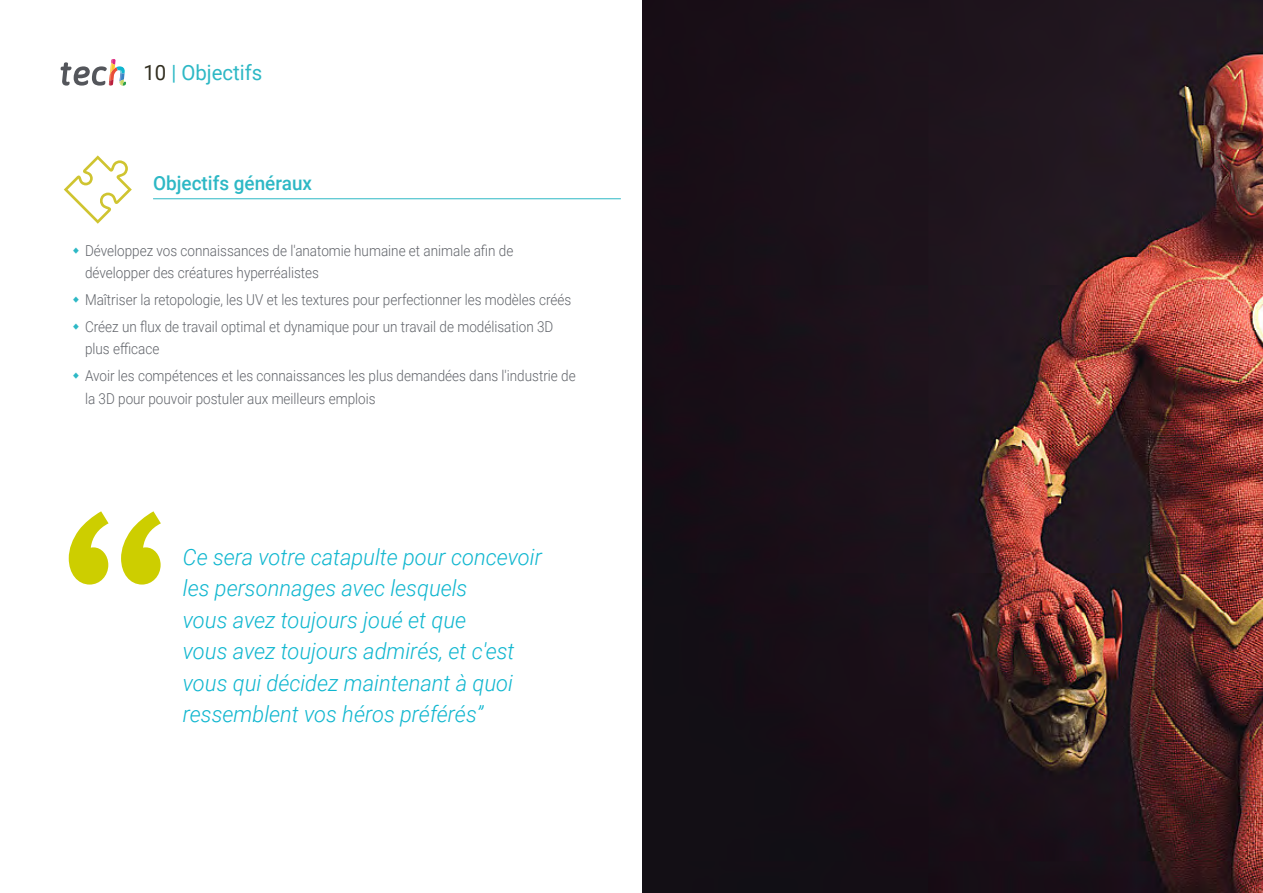
<style>
.page{position:relative;width:1263px;height:893px;background:#fff}
.page>*{position:absolute;margin:0;border:0;box-sizing:border-box;transform-origin:0 0}
.t1{font:italic 300 22.5px/31.5px "Roboto";color:#0fb6cf}
.t2{font:21px "Roboto";color:#2db8c5}
.t3{font:500 19.5px "Roboto";color:#2db8c5}
.t4{font:300 15px/26.7px "Roboto";color:#61646a;scale:.9 1}
.s1{color:#312e20}
</style>
<div class="page">
<hr style="left:153px;top:198px;width:468px;height:1px;background:#2db8c5">
<svg style="left:64px;top:155px;width:68px;height:69px"></svg>
<img style="left:642px;top:0;width:621px;height:893px">
<svg style="left:61px;top:59px;width:65px;height:27px"></svg>
<svg style="left:69px;top:511px;width:92px;height:74px"></svg>
<h2 class="t2" style="left:144px;top:57px;width:120px"><span class="s1">10</span> | Objectifs</h2>
<h3 class="t3" style="left:153px;top:170px;width:160px">Objectifs généraux</h3>
<p class="t4" style="left:85px;top:239px;width:477px;line-height:22.5px">Développez vos connaissances de l'anatomie humaine et animale afin de développer des créatures hyperréalistes</p>
<p class="t4" style="left:85px;top:286px;width:542px">Maîtriser la retopologie, les UV et les textures pour perfectionner les modèles créés<br>Créez un flux de travail optimal et dynamique pour un travail de modélisation 3D</p>
<p class="t4" style="left:85px;top:335px;width:547px">plus efficace<br>Avoir les compétences et les connaissances les plus demandées dans l'industrie de</p>
<p class="t4" style="left:85px;top:384px;width:324px">la 3D pour pouvoir postuler aux meilleurs emplois</p>
<h1 class="t1" style="left:183px;top:540px;width:360px">Ce sera votre catapulte pour concevoir les personnages avec lesquels<br>vous avez toujours joué et que<br>vous avez toujours admirés, et c'est vous qui décidez maintenant à quoi ressemblent vos héros préférés”</h1>
</div>
